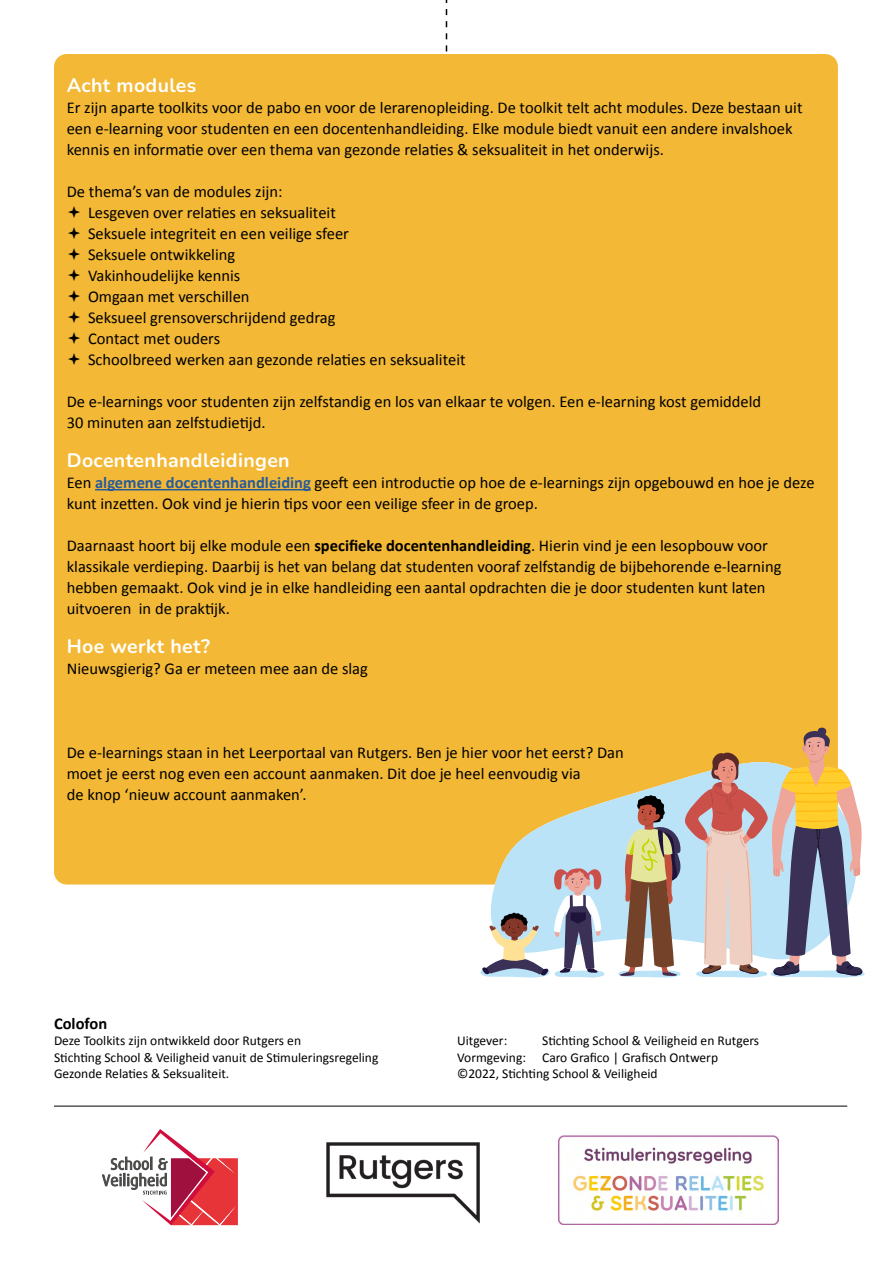
<style>
.page{position:relative;width:893px;height:1263px;background:#fff}
.page>*{position:absolute;margin:0;border:0;box-sizing:border-box;transform-origin:0 0}
.t1{font:700 19.5px "Nunito";letter-spacing:.02em;color:#fff}
.t2{font:16.5px/21px "Calibri";color:#000}
.t3{font:700 16.5px "Calibri";color:#000}
.t4{font:13.5px/16.5px "Calibri";color:#000}
.s1{font-weight:700;color:#275b9b}
.s2{font-weight:700}
</style>
<div class="page">
<svg style="left:446px;top:0;width:1px;height:52px"></svg>
<div style="left:54px;top:54px;width:784px;height:830px;background:#f3b835;border-radius:13px"></div>
<hr style="left:95px;top:489px;width:216px;height:1px;background:#275b9b">
<hr style="left:54px;top:1106px;width:793px;height:1px;background:#000">
<svg style="left:102px;top:1129px;width:136px;height:96px"></svg>
<img style="left:326px;top:1142px;width:154px;height:82px">
<img style="left:558px;top:1135px;width:220px;height:90px">
<svg style="left:501px;top:798px;width:117px;height:143px;fill:#bae3f8"></svg>
<svg style="left:480px;top:868px;width:125px;height:110px"></svg>
<svg style="left:618px;top:727px;width:247px;height:251px"></svg>
<p class="t1" style="left:67px;top:72px;width:131px">Acht modules</p>
<p class="t2" style="left:67px;top:97px;width:737px">Er zijn aparte toolkits voor de pabo en voor de lerarenopleiding. De toolkit telt acht modules. Deze bestaan uit een e-learning voor studenten en een docentenhandleiding. Elke module biedt vanuit een andere invalshoek kennis en informatie over een thema van gezonde relaties &amp; seksualiteit in het onderwijs.</p>
<p class="t2" style="left:88px;top:181px;width:379px;text-indent:-21px">De thema’s van de modules zijn:<br>Lesgeven over relaties en seksualiteit<br>Seksuele integriteit en een veilige sfeer<br>Seksuele ontwikkeling<br>Vakinhoudelijke kennis<br>Omgaan met verschillen<br>Seksueel grensoverschrijdend gedrag<br>Contact met ouders<br>Schoolbreed werken aan gezonde relaties en seksualiteit</p>
<p class="t2" style="left:67px;top:391px;width:696px">De e-learnings voor studenten zijn zelfstandig en los van elkaar te volgen. Een e-learning kost gemiddeld<br>30 minuten aan zelfstudietijd.</p>
<p class="t1" style="left:67px;top:447px;width:224px">Docentenhandleidingen</p>
<p class="t2" style="left:67px;top:472px;width:749px">Een <span class="s1">algemene docentenhandleiding</span> geeft een introductie op hoe de e-learnings zijn opgebouwd en hoe je deze kunt inzetten. Ook vind je hierin tips voor een veilige sfeer in de groep.</p>
<p class="t2" style="left:67px;top:535px;width:716px">Daarnaast hoort bij elke module een <span class="s2">specifieke docentenhandleiding</span>. Hierin vind je een lesopbouw voor klassikale verdieping. Daarbij is het van belang dat studenten vooraf zelfstandig de bijbehorende e-learning hebben gemaakt. Ook vind je in elke handleiding een aantal opdrachten die je door studenten kunt laten uitvoeren in de praktijk.</p>
<p class="t1" style="left:67px;top:633px;width:145px">Hoe werkt het?</p>
<p class="t2" style="left:67px;top:658px;width:303px">Nieuwsgierig? Ga er meteen mee aan de slag</p>
<p class="t2" style="left:67px;top:742px;width:558px">De e-learnings staan in het Leerportaal van Rutgers. Ben je hier voor het eerst? Dan moet je eerst nog even een account aanmaken. Dit doe je heel eenvoudig via<br>de knop ‘nieuw account aanmaken’.</p>
<p class="t3" style="left:54px;top:1013px;width:55px">Colofon</p>
<p class="t4" style="left:54px;top:1032px;width:326px">Deze Toolkits zijn ontwikkeld door Rutgers en<br>Stichting School &amp; Veiligheid vanuit de Stimuleringsregeling<br>Gezonde Relaties &amp; Seksualiteit.</p>
<p class="t4" style="left:457px;top:1032px;width:52px">Uitgever:</p>
<p class="t4" style="left:457px;top:1032px;width:304px;text-indent:85px">Stichting School &amp; Veiligheid en Rutgers<br>Vormgeving: Caro Grafico | Grafisch Ontwerp ©2022, Stichting School &amp; Veiligheid</p>
</div>
